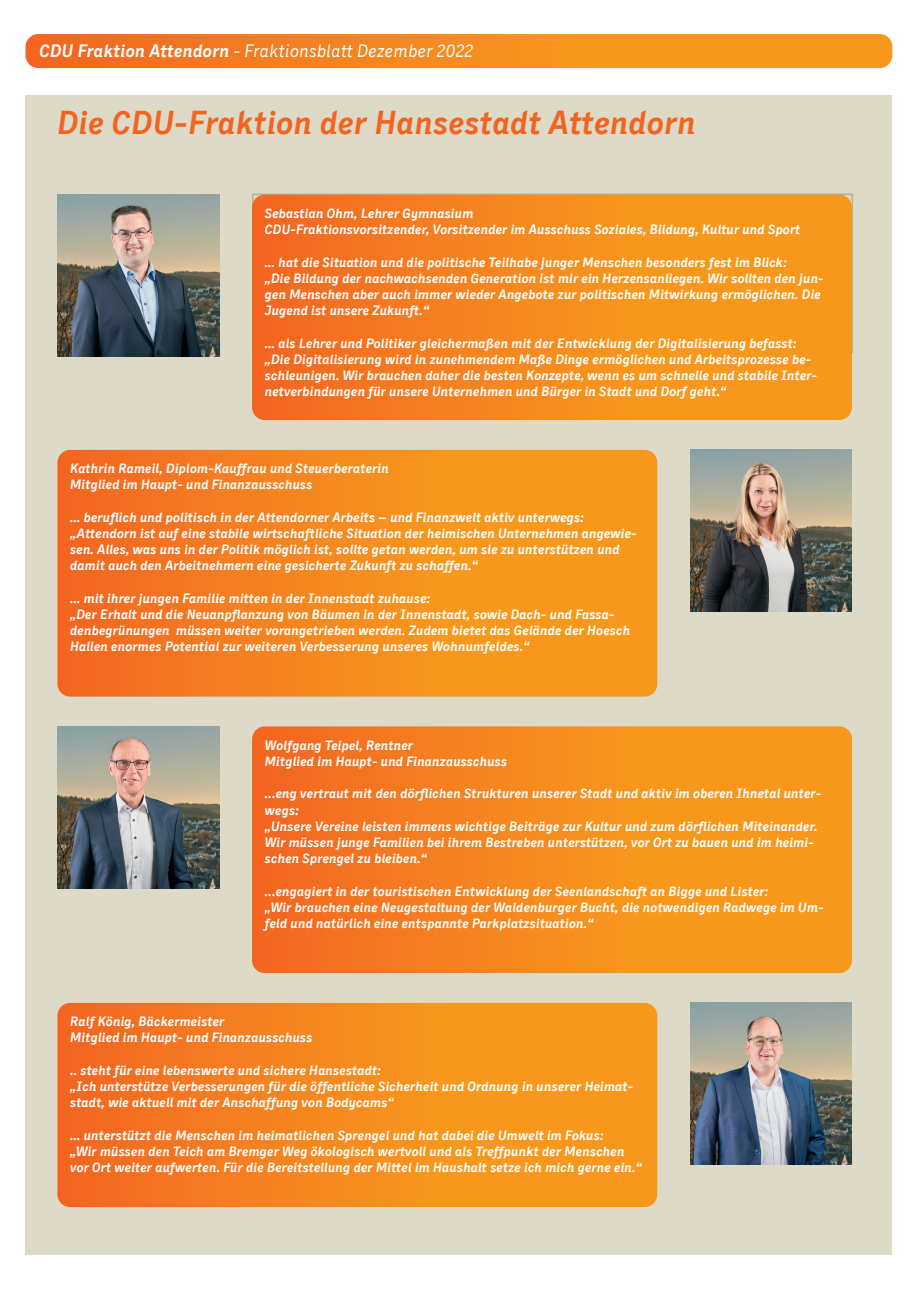
<style>
.page{position:relative;width:919px;height:1289px;background:#fff}
.page>*{position:absolute;margin:0;border:0;box-sizing:border-box;transform-origin:0 0}
.t1{font:italic 700 33px "CDU Skopex";color:#f36421}
.t2{font:italic 18px "CDU Skopex";color:#fff}
.t3{font:italic 700 13.5px/16.2px "CDU Skopex";color:#fff}
.s1{font-weight:700}
</style>
<div class="page">
<div style="left:26px;top:96px;width:866px;height:1158px;background:#dddbc7"></div>
<svg style="left:26px;top:34px;width:866px;height:34px;background:#f5881f"></svg>
<img style="left:57px;top:195px;width:162px;height:161px">
<img style="left:690px;top:450px;width:161px;height:161px">
<img style="left:57px;top:726px;width:162px;height:162px">
<img style="left:690px;top:1002px;width:161px;height:162px">
<svg style="left:57px;top:1002px;width:600px;height:204px;background:#f48923"></svg>
<svg style="left:252px;top:726px;width:599px;height:247px;background:#f5881f"></svg>
<svg style="left:57px;top:450px;width:600px;height:246px;background:#f58820"></svg>
<svg style="left:252px;top:195px;width:599px;height:225px;background:#f5871e"></svg>
<h2 class="t2" style="left:39px;top:41px;width:435px"><span class="s1">CDU Fraktion Attendorn</span> - Fraktionsblatt Dezember 2022</h2>
<h1 class="t1" style="left:57px;top:103px;width:640px">Die CDU-Fraktion der Hansestadt Attendorn</h1>
<p class="t3" style="left:265px;top:205px;width:537px">Sebastian Ohm, Lehrer Gymnasium<br>CDU-Fraktionsvorsitzender, Vorsitzender im Ausschuss Soziales, Bildung, Kultur und Sport</p>
<p class="t3" style="left:265px;top:253px;width:560px">… hat die Situation und die politische Teilhabe junger Menschen besonders fest im Blick:<br>„Die Bildung der nachwachsenden Generation ist mir ein Herzensanliegen. Wir sollten den jun&shy;gen Menschen aber auch immer wieder Angebote zur politischen Mitwirkung ermöglichen. Die Jugend ist unsere Zukunft.“</p>
<p class="t3" style="left:265px;top:334px;width:554px">… als Lehrer und Politiker gleichermaßen mit der Entwicklung der Digitalisierung befasst: „Die Digitalisierung wird in zunehmendem Maße Dinge ermöglichen und Arbeitsprozesse be&shy;schleunigen. Wir brauchen daher die besten Konzepte, wenn es um schnelle und stabile Inter&shy;netverbindungen für unsere Unternehmen und Bürger in Stadt und Dorf geht.“</p>
<p class="t3" style="left:70px;top:460px;width:320px">Kathrin Rameil, Diplom-Kauffrau und Steuerberaterin<br>Mitglied im Haupt- und Finanzausschuss</p>
<p class="t3" style="left:70px;top:509px;width:568px">… beruflich und politisch in der Attendorner Arbeits – und Finanzwelt aktiv unterwegs: „Attendorn ist auf eine stabile wirtschaftliche Situation der heimischen Unternehmen angewie&shy;sen. Alles, was uns in der Politik möglich ist, sollte getan werden, um sie zu unterstützen und damit auch den Arbeitnehmern eine gesicherte Zukunft zu schaffen.“</p>
<p class="t3" style="left:70px;top:590px;width:561px">… mit ihrer jungen Familie mitten in der Innenstadt zuhause:<br>„Der Erhalt und die Neuanpflanzung von Bäumen in der Innenstadt, sowie Dach- und Fassa&shy;denbegrünungen müssen weiter vorangetrieben werden. Zudem bietet das Gelände der Hoesch Hallen enormes Potential zur weiteren Verbesserung unseres Wohnumfeldes.“</p>
<p class="t3" style="left:265px;top:736px;width:244px">Wolfgang Teipel, Rentner<br>Mitglied im Haupt- und Finanzausschuss</p>
<p class="t3" style="left:265px;top:785px;width:558px">...eng vertraut mit den dörflichen Strukturen unserer Stadt und aktiv im oberen Ihnetal unter&shy;wegs:<br>„Unsere Vereine leisten immens wichtige Beiträge zur Kultur und zum dörflichen Miteinander.<br>Wir müssen junge Familien bei ihrem Bestreben unterstützen, vor Ort zu bauen und im heimi&shy;schen Sprengel zu bleiben.“</p>
<p class="t3" style="left:265px;top:882px;width:560px">...engagiert in der touristischen Entwicklung der Seenlandschaft an Bigge und Lister:<br>„Wir brauchen eine Neugestaltung der Waldenburger Bucht, die notwendigen Radwege im Um&shy;feld und natürlich eine entspannte Parkplatzsituation.“</p>
<p class="t3" style="left:70px;top:1013px;width:244px">Ralf König, Bäckermeister<br>Mitglied im Haupt- und Finanzausschuss</p>
<p class="t3" style="left:70px;top:1061px;width:565px">.. steht für eine lebenswerte und sichere Hansestadt:<br>„Ich unterstütze Verbesserungen für die öffentliche Sicherheit und Ordnung in unserer Heimat&shy;stadt, wie aktuell mit der Anschaffung von Bodycams“</p>
<p class="t3" style="left:70px;top:1126px;width:573px">… unterstützt die Menschen im heimatlichen Sprengel und hat dabei die Umwelt im Fokus:<br>„Wir müssen den Teich am Bremger Weg ökologisch wertvoll und als Treffpunkt der Menschen vor Ort weiter aufwerten. Für die Bereitstellung der Mittel im Haushalt setze ich mich gerne ein.“</p>
</div>
